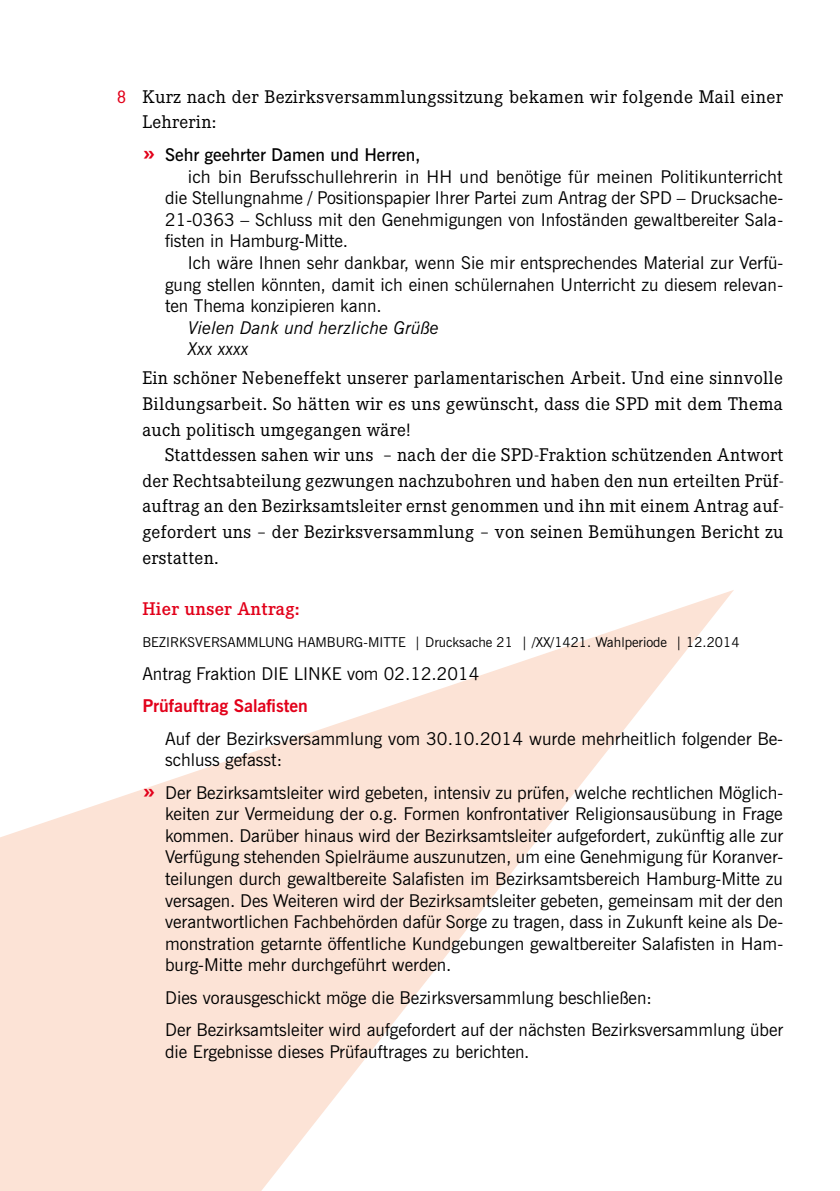
<style>
.page{position:relative;width:840px;height:1191px;background:#fff}
.page>*{position:absolute;margin:0;border:0;box-sizing:border-box;transform-origin:0 0}
.t1{font:18px/25.6px "Corporate EBQ";letter-spacing:.015em;color:#000;text-align:justify}
.t2{font:500 18px "Corporate EBQ";letter-spacing:.015em;color:#e2001a}
.t3{font:17.6px/21.6px "News Gothic BT";color:#000}
.t4{font:italic 17.6px/21.6px "News Gothic BT";color:#000}
.t5{font:600 17.6px "News Gothic BT";color:#000}
.t6{font:700 17.6px "News Gothic BT";color:#e2001a}
.t7{font:13.6px "News Gothic BT";color:#000}
.s1{color:#e2001a}
.s2{font-weight:700;font-size:24px;color:#e2001a}
</style>
<div class="page">
<svg style="left:0;top:590px;width:733px;height:601px"></svg>
<p class="t1" style="left:142px;top:84px;width:641px;text-indent:-26px"><span class="s1">8</span> Kurz nach der Bezirksversammlungssitzung bekamen wir folgende Mail einer<br>Lehrerin:</p>
<p class="t5" style="left:142px;top:144px;width:279px"><span class="s2">»</span> Sehr geehrter Damen und Herren,</p>
<p class="t3" style="left:188px;top:165px;width:596px">ich bin Berufsschullehrerin in HH und benötige für meinen Politikunterricht</p>
<p class="t3" style="left:165px;top:187px;width:619px">die Stellungnahme / Positionspapier Ihrer Partei zum Antrag der SPD – Drucksache-</p>
<p class="t3" style="left:165px;top:209px;width:619px">21-0363 – Schluss mit den Genehmigungen von Infoständen gewaltbereiter Sala-</p>
<p class="t3" style="left:165px;top:230px;width:184px">fisten in Hamburg-Mitte.</p>
<p class="t3" style="left:188px;top:252px;width:596px">Ich wäre Ihnen sehr dankbar, wenn Sie mir entsprechendes Material zur Verfü-</p>
<p class="t3" style="left:165px;top:273px;width:619px">gung stellen könnten, damit ich einen schülernahen Unterricht zu diesem relevan-</p>
<p class="t3" style="left:165px;top:295px;width:218px">ten Thema konzipieren kann.</p>
<p class="t4" style="left:188px;top:317px;width:253px">Vielen Dank und herzliche Grüße<br>Xxx xxxx</p>
<p class="t1" style="left:142px;top:366px;width:641px">Ein schöner Nebeneffekt unserer parlamentarischen Arbeit. Und eine sinnvolle Bildungsarbeit. So hätten wir es uns gewünscht, dass die SPD mit dem Thema auch politisch umgegangen wäre!</p>
<p class="t1" style="left:142px;top:442px;width:642px;text-indent:23px">Stattdessen sahen wir uns – nach der die SPD-Fraktion schützenden Antwort der Rechtsabteilung gezwungen nachzubohren und haben den nun erteilten Prüf&shy;auftrag an den Bezirksamtsleiter ernst genommen und ihn mit einem Antrag auf&shy;gefordert uns – der Bezirksversammlung – von seinen Bemühungen Bericht zu erstatten.</p>
<p class="t2" style="left:142px;top:598px;width:158px">Hier unser Antrag:</p>
<p class="t7" style="left:142px;top:634px;width:598px">BEZIRKSVERSAMMLUNG HAMBURG-MITTE | Drucksache 21 | /XX/1421. Wahlperiode | 12.2014</p>
<p class="t3" style="left:142px;top:662px;width:338px">Antrag Fraktion DIE LINKE vom 02.12.2014</p>
<p class="t6" style="left:142px;top:695px;width:167px">Prüfauftrag Salafisten</p>
<p class="t3" style="left:165px;top:727px;width:619px">Auf der Bezirksversammlung vom 30.10.2014 wurde mehrheitlich folgender Be&shy;schluss gefasst:</p>
<p class="t3" style="left:165px;top:781px;width:619px;text-align:justify;text-indent:-23px"><span class="s2">»</span> Der Bezirksamtsleiter wird gebeten, intensiv zu prüfen, welche rechtlichen Möglich&shy;keiten zur Vermeidung der o.g. Formen konfrontativer Religionsausübung in Frage kommen. Darüber hinaus wird der Bezirksamtsleiter aufgefordert, zukünftig alle zur Verfügung stehenden Spielräume auszunutzen, um eine Genehmigung für Koranver&shy;teilungen durch gewaltbereite Salafisten im Bezirksamtsbereich Hamburg-Mitte zu versagen. Des Weiteren wird der Bezirksamtsleiter gebeten, gemeinsam mit der den verantwortlichen Fachbehörden dafür Sorge zu tragen, dass in Zukunft keine als De&shy;monstration getarnte öffentliche Kundgebungen gewaltbereiter Salafisten in Ham&shy;burg-Mitte mehr durchgeführt werden.</p>
<p class="t3" style="left:165px;top:981px;width:619px;line-height:32.4px">Dies vorausgeschickt möge die Bezirksversammlung beschließen:<br>Der Bezirksamtsleiter wird aufgefordert auf der nächsten Bezirksversammlung über</p>
<p class="t3" style="left:165px;top:1040px;width:366px">die Ergebnisse dieses Prüfauftrages zu berichten.</p>
</div>
